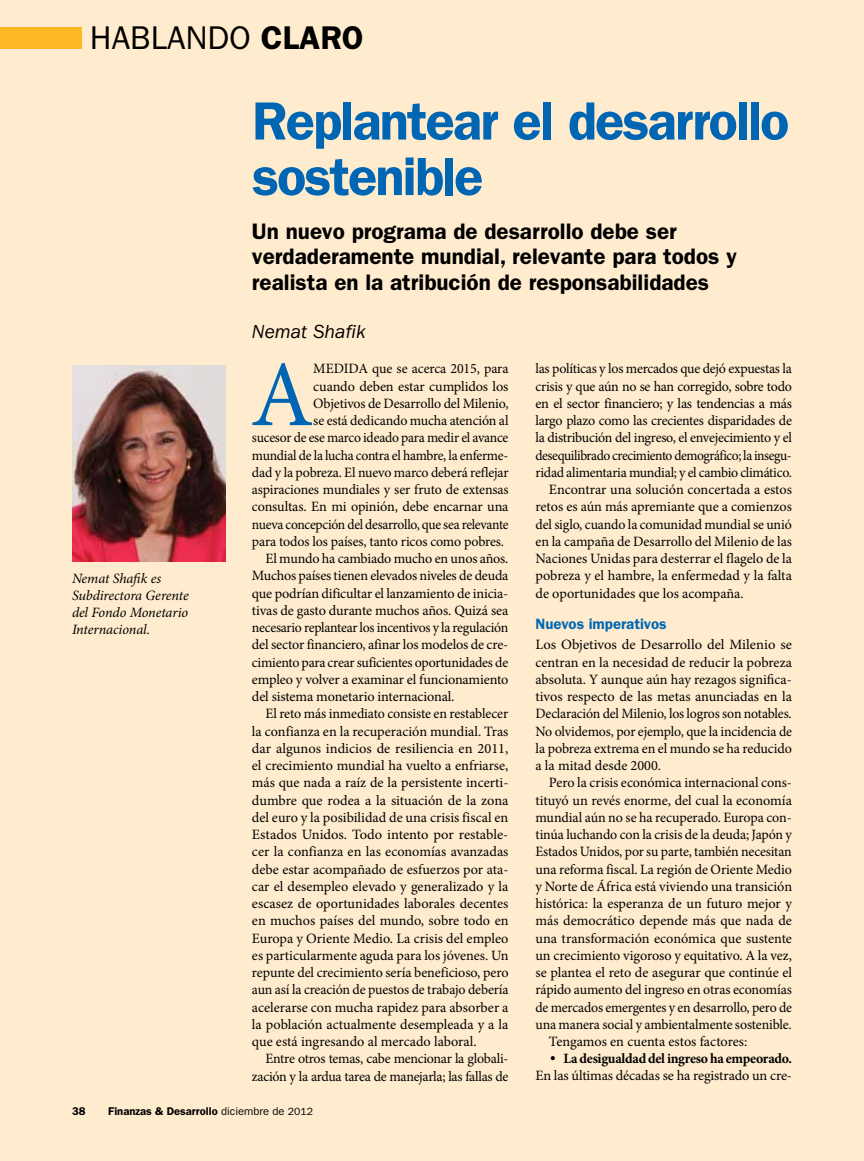
<style>
.page{position:relative;width:864px;height:1161px;background:#ffecce}
.page>*{position:absolute;margin:0;border:0;box-sizing:border-box;transform-origin:0 0}
.t1{font:93.9px "Minion Pro";color:#0066b3}
.t2{font:600 54px/55.5px "ITC Franklin Gothic Std";letter-spacing:-.035em;color:#0066b3}
.t3{font:33px "ITC Franklin Gothic Std";color:#000}
.t4{font:600 33px "ITC Franklin Gothic Std";color:#000}
.t5{font:600 22.5px/25.5px "ITC Franklin Gothic Std";color:#000}
.t6{font:italic 19.5px "ITC Franklin Gothic Std";color:#000}
.t7{font:600 15px "ITC Franklin Gothic Std";color:#0066b3}
.t8{font:14.25px/17px "Minion Pro";letter-spacing:-.01em;color:#000;text-align:right}
.t9{font:14.25px "Minion Pro";letter-spacing:-.01em;color:#000;scale:.96 1}
.t10{font:italic 14.25px/17.2px "Minion Pro";letter-spacing:-.01em;color:#000}
.t11{font:14.25px "Minion Pro";letter-spacing:-.03em;color:#000;scale:.95 1}
.t12{font:14.25px "Minion Pro";letter-spacing:-.01em;color:#000;scale:.95 1}
.t13{font:600 11.25px "ITC Franklin Gothic Std";color:#000}
.s1{font-weight:400}
.s2{font-weight:600}
.s3{font-family:"ITC Franklin Gothic Std";font-weight:600}
.s4{font-weight:700}
.s5{font-weight:400;font-size:10.5px}
</style>
<div class="page">
<img style="left:72px;top:365px;width:153px;height:196px">
<div style="left:0;top:27px;width:81px;height:21px;background:#fdb924"></div>
<p class="t4" style="left:90px;top:18px;width:233px">STRAIGHT <span class="s1">TA K</span></p>
<p class="t3" style="left:90px;top:18px;width:275px">HABLANDO <span class="s2">CLARO</span></p>
<p class="t10" style="left:72px;top:569px;width:118px">Nemat Shafik es<br>Subdirectora Gerente del Fondo Monetario<br>Internacional.</p>
<p class="t2" style="left:252px;top:93px;width:539px">Replantear el desarrollo sostenible</p>
<p class="t5" style="left:252px;top:218px;width:487px">Un nuevo programa de desarrollo debe ser verdaderamente mundial, relevante para todos y realista en la atribución de responsabilidades</p>
<p class="t6" style="left:252px;top:320px;width:115px">Nemat Shafik</p>
<p class="t1" style="left:251px;top:332px;width:65px">A</p>
<p class="t8" style="left:313px;top:360px;width:197px">medida que se acerca 2015, para</p>
<p class="t8" style="left:313px;top:378px;width:197px">cuando deben estar cumplidos los</p>
<p class="t8" style="left:313px;top:395px;width:197px">Objetivos de Desarrollo del Milenio,</p>
<p class="t8" style="left:313px;top:412px;width:197px">se está dedicando mucha atención al</p>
<p class="t9" style="left:252px;top:428px;width:269px">sucesor de ese marco ideado para medir el avance</p>
<p class="t9" style="left:252px;top:446px;width:269px">mundial de la lucha contra el hambre, la enferme-</p>
<p class="t8" style="left:252px;top:464px;width:258px">dad y la pobreza. El nuevo marco deberá reflejar</p>
<p class="t8" style="left:252px;top:481px;width:258px">aspiraciones mundiales y ser fruto de extensas</p>
<p class="t8" style="left:252px;top:498px;width:258px">consultas. En mi opinión, debe encarnar una</p>
<p class="t12" style="left:252px;top:515px;width:272px">nueva concepción del desarrollo, que sea relevante</p>
<p class="t8" style="left:252px;top:533px;width:254px">para todos los países, tanto ricos como pobres.</p>
<p class="t8" style="left:265px;top:550px;width:244px">El mundo ha cambiado mucho en unos años.</p>
<p class="t8" style="left:252px;top:567px;width:258px">Muchos países tienen elevados niveles de deuda</p>
<p class="t8" style="left:252px;top:585px;width:258px">que podrían dificultar el lanzamiento de inicia-</p>
<p class="t8" style="left:252px;top:602px;width:258px">tivas de gasto durante muchos años. Quizá sea</p>
<p class="t8" style="left:252px;top:619px;width:258px">necesario replantear los incentivos y la regulación</p>
<p class="t8" style="left:252px;top:636px;width:258px">del sector financiero, afinar los modelos de cre-</p>
<p class="t8" style="left:252px;top:654px;width:258px">cimiento para crear suficientes oportunidades de</p>
<p class="t8" style="left:252px;top:671px;width:258px">empleo y volver a examinar el funcionamiento</p>
<p class="t8" style="left:252px;top:688px;width:204px">del sistema monetario internacional.</p>
<p class="t8" style="left:265px;top:705px;width:244px">El reto más inmediato consiste en restablecer</p>
<p class="t8" style="left:252px;top:723px;width:258px">la confianza en la recuperación mundial. Tras</p>
<p class="t8" style="left:252px;top:740px;width:258px">dar algunos indicios de resiliencia en 2011,</p>
<p class="t8" style="left:252px;top:757px;width:258px">el crecimiento mundial ha vuelto a enfriarse,</p>
<p class="t8" style="left:252px;top:774px;width:258px">más que nada a raíz de la persistente incerti-</p>
<p class="t8" style="left:252px;top:792px;width:258px">dumbre que rodea a la situación de la zona</p>
<p class="t8" style="left:252px;top:809px;width:258px">del euro y la posibilidad de una crisis fiscal en</p>
<p class="t8" style="left:252px;top:826px;width:258px">Estados Unidos. Todo intento por restable-</p>
<p class="t8" style="left:252px;top:843px;width:258px">cer la confianza en las economías avanzadas</p>
<p class="t8" style="left:252px;top:861px;width:258px">debe estar acompañado de esfuerzos por ata-</p>
<p class="t8" style="left:252px;top:878px;width:258px">car el desempleo elevado y generalizado y la</p>
<p class="t8" style="left:252px;top:895px;width:258px">escasez de oportunidades laborales decentes</p>
<p class="t8" style="left:252px;top:912px;width:258px">en muchos países del mundo, sobre todo en</p>
<p class="t8" style="left:252px;top:930px;width:258px">Europa y Oriente Medio. La crisis del empleo</p>
<p class="t8" style="left:252px;top:947px;width:258px">es particularmente aguda para los jóvenes. Un</p>
<p class="t8" style="left:252px;top:964px;width:258px">repunte del crecimiento sería beneficioso, pero</p>
<p class="t8" style="left:252px;top:981px;width:258px">aun así la creación de puestos de trabajo debería</p>
<p class="t8" style="left:252px;top:999px;width:258px">acelerarse con mucha rapidez para absorber a</p>
<p class="t8" style="left:252px;top:1016px;width:258px">la población actualmente desempleada y a la</p>
<p class="t8" style="left:252px;top:1033px;width:226px">que está ingresando al mercado laboral.</p>
<p class="t8" style="left:265px;top:1050px;width:244px">Entre otros temas, cabe mencionar la globali-</p>
<p class="t8" style="left:252px;top:1068px;width:258px">zación y la ardua tarea de manejarla; las fallas de</p>
<p class="t8" style="left:535px;top:360px;width:258px">las políticas y los mercados que dejó expuestas la</p>
<p class="t8" style="left:535px;top:378px;width:258px">crisis y que aún no se han corregido, sobre todo</p>
<p class="t8" style="left:535px;top:395px;width:258px">en el sector financiero; y las tendencias a más</p>
<p class="t8" style="left:535px;top:412px;width:258px">largo plazo como las crecientes disparidades de</p>
<p class="t8" style="left:535px;top:429px;width:258px">la distribución del ingreso, el envejecimiento y el</p>
<p class="t11" style="left:535px;top:446px;width:271px">desequilibrado crecimiento demográfico; la insegu-</p>
<p class="t8" style="left:535px;top:464px;width:258px">ridad alimentaria mundial; y el cambio climático.</p>
<p class="t8" style="left:549px;top:481px;width:244px">Encontrar una solución concertada a estos</p>
<p class="t8" style="left:536px;top:498px;width:258px">retos es aún más apremiante que a comienzos</p>
<p class="t8" style="left:535px;top:516px;width:258px">del siglo, cuando la comunidad mundial se unió</p>
<p class="t8" style="left:535px;top:533px;width:258px">en la campaña de Desarrollo del Milenio de las</p>
<p class="t8" style="left:535px;top:550px;width:258px">Naciones Unidas para desterrar el flagelo de la</p>
<p class="t8" style="left:535px;top:567px;width:258px">pobreza y el hambre, la enfermedad y la falta</p>
<p class="t8" style="left:535px;top:585px;width:210px">de oportunidades que los acompaña.</p>
<p class="t7" style="left:535px;top:615px;width:133px">Nuevos imperativos</p>
<p class="t8" style="left:535px;top:636px;width:258px">Los Objetivos de Desarrollo del Milenio se</p>
<p class="t8" style="left:535px;top:654px;width:258px">centran en la necesidad de reducir la pobreza</p>
<p class="t8" style="left:535px;top:671px;width:258px">absoluta. Y aunque aún hay rezagos significa-</p>
<p class="t8" style="left:535px;top:688px;width:258px">tivos respecto de las metas anunciadas en la</p>
<p class="t8" style="left:535px;top:705px;width:258px">Declaración del Milenio, los logros son notables.</p>
<p class="t8" style="left:535px;top:723px;width:258px">No olvidemos, por ejemplo, que la incidencia de</p>
<p class="t8" style="left:535px;top:740px;width:258px">la pobreza extrema en el mundo se ha reducido</p>
<p class="t8" style="left:535px;top:757px;width:127px">a la mitad desde 2000.</p>
<p class="t8" style="left:549px;top:774px;width:244px">Pero la crisis económica internacional cons-</p>
<p class="t8" style="left:535px;top:792px;width:258px">tituyó un revés enorme, del cual la economía</p>
<p class="t8" style="left:535px;top:809px;width:258px">mundial aún no se ha recuperado. Europa con-</p>
<p class="t8" style="left:535px;top:826px;width:258px">tinúa luchando con la crisis de la deuda; Japón y</p>
<p class="t8" style="left:535px;top:843px;width:258px">Estados Unidos, por su parte, también necesitan</p>
<p class="t8" style="left:535px;top:861px;width:258px">una reforma fiscal. La región de Oriente Medio</p>
<p class="t8" style="left:535px;top:878px;width:258px">y Norte de África está viviendo una transición</p>
<p class="t8" style="left:535px;top:895px;width:258px">histórica: la esperanza de un futuro mejor y</p>
<p class="t8" style="left:535px;top:912px;width:258px">más democrático depende más que nada de</p>
<p class="t8" style="left:535px;top:930px;width:258px">una transformación económica que sustente</p>
<p class="t8" style="left:535px;top:947px;width:258px">un crecimiento vigoroso y equitativo. A la vez,</p>
<p class="t8" style="left:535px;top:964px;width:258px">se plantea el reto de asegurar que continúe el</p>
<p class="t8" style="left:535px;top:981px;width:258px">rápido aumento del ingreso en otras economías</p>
<p class="t8" style="left:535px;top:999px;width:258px">de mercados emergentes y en desarrollo, pero de</p>
<p class="t8" style="left:535px;top:1016px;width:258px">una manera social y ambientalmente sostenible.</p>
<p class="t8" style="left:549px;top:1033px;width:200px">Tengamos en cuenta estos factores:</p>
<p class="t8" style="left:535px;top:1050px;width:258px"><span class="s3">•</span> <span class="s4">La desigualdad del ingreso ha empeorado.<br></span>En las últimas décadas se ha registrado un cre-</p>
<p class="t13" style="left:72px;top:1104px;width:15px">38</p>
<p class="t13" style="left:108px;top:1104px;width:207px">Finanzas &amp; Desarrollo <span class="s1">diciembre de</span> <span class="s5">2012</span></p>
<p class="t13" style="left:136px;top:1104px;width:158px">ce &amp; Development <span class="s5">March 2012</span></p>
</div>
